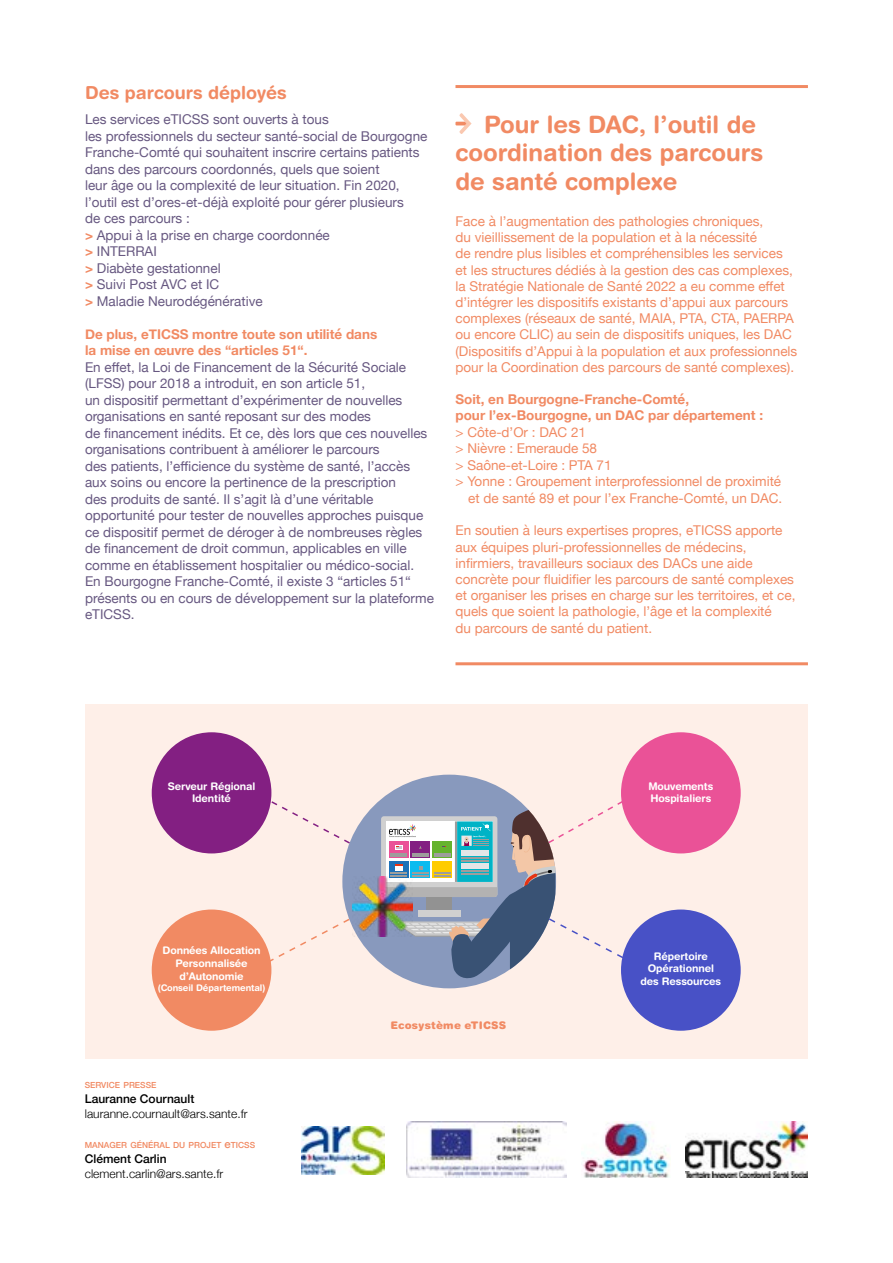
<style>
.page{position:relative;width:893px;height:1263px;background:#fff}
.page>*{position:absolute;margin:0;border:0;box-sizing:border-box;transform-origin:0 0}
.t1{font:700 24px/28.8px "Helvetica Rounded";color:#f18a63}
.t2{font:700 18px "Helvetica Rounded";color:#f18a63}
.t3{font:13.5px/16.5px "Helvetica Neue";color:#675881}
.t4{font:13.5px/16.2px "Helvetica Neue";color:#f18a63}
.t5{font:700 13.5px/16.5px "Helvetica Neue";color:#f18a63}
.t6{font:300 12px "Helvetica Neue";color:#000}
.t7{font:500 12px "Helvetica Neue";color:#000}
.t8{font:700 10.5px/12.6px "Helvetica Rounded";letter-spacing:-.01em;color:#fff;text-align:center}
.t9{font:900 10.5px "Helvetica Rounded";letter-spacing:.025em;color:#f18a63}
.t10{font:700 9.15px "Helvetica Rounded";letter-spacing:-.01em;color:#fff}
.t11{font:500 8.4px "Helvetica Neue";color:#f18a63}
.s1{font-weight:700;color:#f18a63}
.s2{font-size:11.25px}
</style>
<div class="page">
<hr style="left:455px;top:85px;width:353px;height:3px;background:#f18a63">
<img style="left:686px;top:1122px;width:122px;height:56px">
<img style="left:302px;top:1126px;width:83px;height:49px">
<img style="left:406px;top:1122px;width:160px;height:56px">
<img style="left:582px;top:1121px;width:87px;height:57px">
<svg style="left:455px;top:113px;width:17px;height:21px"></svg>
<hr style="left:455px;top:662px;width:353px;height:3px;background:#f18a63">
<div style="left:85px;top:704px;width:723px;height:355px;background:#feefe8"></div>
<div style="left:152px;top:909px;width:119px;height:122px;background:#f18a63;border-radius:50%"></div>
<div style="left:342px;top:775px;width:214px;height:213px;background:#8899bd;border-radius:50%"></div>
<img style="left:353px;top:876px;width:28px;height:60px">
<svg style="left:270px;top:800px;width:82px;height:45px"></svg>
<svg style="left:266px;top:917px;width:85px;height:45px"></svg>
<svg style="left:381px;top:799px;width:244px;height:189px"></svg>
<div style="left:152px;top:732px;width:119px;height:121px;background:#831f82;border-radius:50%"></div>
<div style="left:621px;top:732px;width:120px;height:121px;background:#ea5297;border-radius:50%"></div>
<div style="left:621px;top:909px;width:120px;height:122px;background:#4851c6;border-radius:50%"></div>
<h2 class="t2" style="left:85px;top:82px;width:203px">Des parcours déployés</h2>
<p class="t3" style="left:85px;top:112px;width:344px">Les services eTICSS sont ouverts à tous<br>les professionnels du secteur santé-social de Bourgogne Franche-Comté qui souhaitent inscrire certains patients dans des parcours coordonnés, quels que soient<br>leur âge ou la complexité de leur situation. Fin 2020, l’outil est d’ores-et-déjà exploité pour gérer plusieurs<br>de ces parcours :<br><span class="s1">&gt;</span> Appui à la prise en charge coordonnée<br><span class="s1">&gt;</span> INTERRAI<br><span class="s1">&gt;</span> Diabète gestationnel<br><span class="s1">&gt;</span> Suivi Post AVC et IC<br><span class="s1">&gt;</span> Maladie Neurodégénérative</p>
<p class="t5" style="left:85px;top:326px;width:294px">De plus, eTICSS montre toute son utilité dans la mise en œuvre des “articles 51“.</p>
<p class="t3" style="left:85px;top:359px;width:350px">En effet, la Loi de Financement de la Sécurité Sociale (LFSS) pour 2018 a introduit, en son article 51,<br>un dispositif permettant d’expérimenter de nouvelles organisations en santé reposant sur des modes<br>de financement inédits. Et ce, dès lors que ces nouvelles organisations contribuent à améliorer le parcours<br>des patients, l’efficience du système de santé, l’accès aux soins ou encore la pertinence de la prescription<br>des produits de santé. Il s’agit là d’une véritable opportunité pour tester de nouvelles approches puisque ce dispositif permet de déroger à de nombreuses règles de financement de droit commun, applicables en ville comme en établissement hospitalier ou médico-social.<br>En Bourgogne Franche-Comté, il existe 3 “articles 51“ présents ou en cours de développement sur la plateforme eTICSS.</p>
<h1 class="t1" style="left:455px;top:109px;width:309px;text-indent:29px">Pour les DAC, l’outil de coordination des parcours de santé complexe</h1>
<p class="t4" style="left:455px;top:214px;width:343px">Face à l’augmentation des pathologies chroniques,<br>du vieillissement de la population et à la nécessité<br>de rendre plus lisibles et compréhensibles les services et les structures dédiés à la gestion des cas complexes, la Stratégie Nationale de Santé 2022 a eu comme effet d’intégrer les dispositifs existants d’appui aux parcours complexes (réseaux de santé, MAIA, PTA, CTA, PAERPA ou encore CLIC) au sein de dispositifs uniques, les DAC (Dispositifs d’Appui à la population et aux professionnels pour la Coordination des parcours de santé complexes).</p>
<p class="t5" style="left:455px;top:392px;width:309px">Soit, en Bourgogne-Franche-Comté,<br>pour l’ex-Bourgogne, un DAC par département :</p>
<p class="t4" style="left:455px;top:425px;width:132px">&gt; Côte-d’Or : DAC 21</p>
<p class="t4" style="left:455px;top:441px;width:143px">&gt; Nièvre : Emeraude 58</p>
<p class="t4" style="left:455px;top:458px;width:158px">&gt; Saône-et-Loire : PTA 71</p>
<p class="t4" style="left:455px;top:474px;width:327px">&gt; Yonne : Groupement interprofessionnel de proximité</p>
<p class="t4" style="left:468px;top:491px;width:316px">et de santé 89 et pour l’ex Franche-Comté, un DAC.</p>
<p class="t4" style="left:455px;top:523px;width:342px">En soutien à leurs expertises propres, eTICSS apporte aux équipes pluri-professionnelles de médecins, infirmiers, travailleurs sociaux des DACs une aide concrète pour fluidifier les parcours de santé complexes et organiser les prises en charge sur les territoires, et ce, quels que soient la pathologie, l’âge et la complexité<br>du parcours de santé du patient.</p>
<p class="t8" style="left:168px;top:779px;width:89px">Serveur Régional<br>Identité</p>
<p class="t8" style="left:648px;top:779px;width:66px;text-align:left">Mouvements<br>Hospitaliers</p>
<p class="t8" style="left:163px;top:944px;width:100px">Données Allocation<br>Personnalisée d’Autonomie</p>
<p class="t10" style="left:158px;top:982px;width:109px">(Conseil Départemental)</p>
<p class="t11" style="left:85px;top:1078px;width:73px">SERVICE PRESSE</p>
<p class="t7" style="left:85px;top:1089px;width:111px">Lauranne Cournault</p>
<p class="t6" style="left:85px;top:1104px;width:164px">lauranne.cournault@ars.sante.fr</p>
<p class="t11" style="left:85px;top:1138px;width:172px">MANAGER GÉNÉRAL DU PROJET <span class="s2">e</span>TICSS</p>
<p class="t7" style="left:85px;top:1149px;width:83px">Clément Carlin</p>
<p class="t6" style="left:85px;top:1164px;width:140px">clement.carlin@ars.sante.fr</p>
<p class="t9" style="left:390px;top:1018px;width:118px">Ecosystème eTICSS</p>
<p class="t8" style="left:641px;top:949px;width:82px">Répertoire<br>Opérationnel des Ressources</p>
</div>
